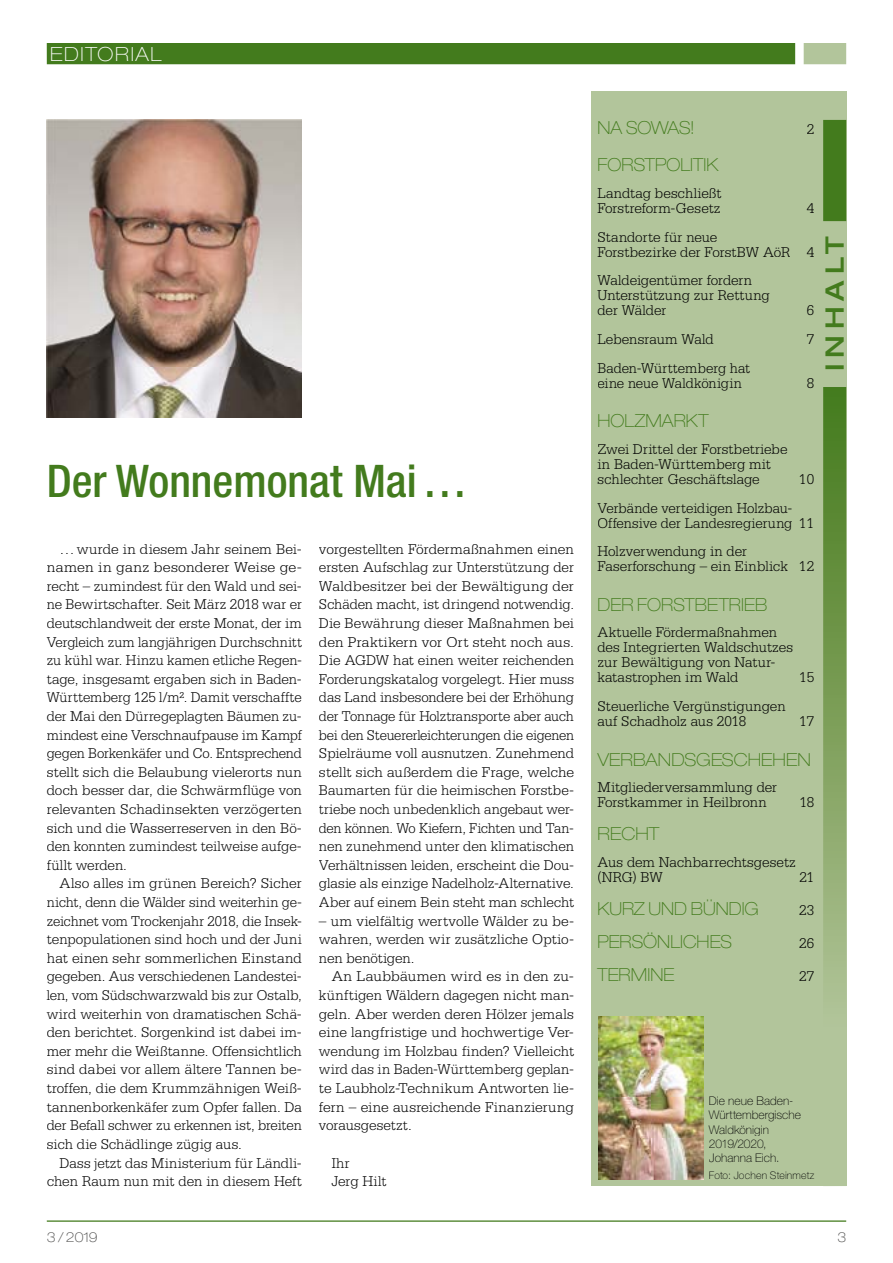
<style>
.page{position:relative;width:893px;height:1263px;background:#fff}
.page>*{position:absolute;margin:0;border:0;box-sizing:border-box;transform-origin:0 0}
.t1{font:500 condensed 45px "Helvetica Neue LT";color:#437b1d}
.t2{font:500 expanded 25.5px "Helvetica Neue LT";letter-spacing:.225em;color:#437b1d}
.t3{font:100 expanded 19.5px "Helvetica Neue LT";letter-spacing:.085em;color:#fff}
.t4{font:100 expanded 18px "Helvetica Neue LT";letter-spacing:.005em;color:#437b1d;scale:.95 1}
.t5{font:100 expanded 18px "Helvetica Neue LT";letter-spacing:.005em;color:#437b1d}
.t6{font:300 15px/18.6px "Serifa Std";letter-spacing:-.005em;color:#000}
.t7{font:300 15px/18.6px "Serifa Std";letter-spacing:-.005em;color:#000;text-align:justify;scale:1.04 1}
.t8{font:100 expanded 13.5px "Helvetica Neue LT";color:#494948}
.t9{font:100 12px/14.2px "Helvetica Neue LT";color:#000}
.t10{font:100 10.5px "Helvetica Neue LT";letter-spacing:.02em;color:#000}
</style>
<div class="page">
<hr style="left:47px;top:1220px;width:799px;height:2px;background:#437b1d">
<div style="left:47px;top:43px;width:748px;height:21px;background:#437b1d"></div>
<div style="left:804px;top:43px;width:42px;height:21px;background:#b2c59b"></div>
<div style="left:591px;top:91px;width:255px;height:1095px;background:#b2c59b"></div>
<svg style="left:823px;top:387px;width:23px;height:596px;background:#779b54"></svg>
<div style="left:823px;top:120px;width:23px;height:101px;background:#437b1d"></div>
<img style="left:599px;top:1016px;width:105px;height:163px">
<img style="left:47px;top:120px;width:255px;height:298px">
<h3 class="t3" style="left:50px;top:42px;width:113px">EDITORIAL</h3>
<h1 class="t1" style="left:47px;top:454px;width:422px">Der Wonnemonat Mai …</h1>
<p class="t6" style="left:47px;top:539px;width:257px;text-align:justify;text-indent:13px">… wurde in diesem Jahr seinem Bei&shy;namen in ganz besonderer Weise ge&shy;recht – zumindest für den Wald und sei&shy;ne Bewirtschafter. Seit März 2018 war er deutschlandweit der erste Monat, der im Vergleich zum langjährigen Durchschnitt zu kühl war. Hinzu kamen etliche Regen&shy;tage, insgesamt ergaben sich in Baden-Württemberg 125 l/m². Damit verschaffte der Mai den Dürregeplagten Bäumen zu&shy;mindest eine Verschnaufpause im Kampf gegen Borkenkäfer und Co. Entsprechend stellt sich die Belaubung vielerorts nun doch besser dar, die Schwärmflüge von relevanten Schadinsekten verzögerten sich und die Wasserreserven in den Bö&shy;den konnten zumindest teilweise aufge&shy;füllt werden.</p>
<p class="t6" style="left:47px;top:874px;width:257px;text-align:justify;text-indent:13px">Also alles im grünen Bereich? Sicher nicht, denn die Wälder sind weiterhin ge&shy;zeichnet vom Trockenjahr 2018, die Insek&shy;tenpopulationen sind hoch und der Juni hat einen sehr sommerlichen Einstand gegeben. Aus verschiedenen Landestei&shy;len, vom Südschwarzwald bis zur Ostalb, wird weiterhin von dramatischen Schä&shy;den berichtet. Sorgenkind ist dabei im&shy;mer mehr die Weißtanne. Offensichtlich sind dabei vor allem ältere Tannen be&shy;troffen, die dem Krummzähnigen Weiß&shy;tannenborkenkäfer zum Opfer fallen. Da der Befall schwer zu erkennen ist, breiten sich die Schädlinge zügig aus.</p>
<p class="t6" style="left:47px;top:1153px;width:257px;text-align:right">Dass jetzt das Ministerium für Ländli&shy;chen Raum nun mit den in diesem Heft</p>
<p class="t6" style="left:319px;top:539px;width:257px;text-align:justify">vorgestellten Fördermaßnahmen einen ersten Aufschlag zur Unterstützung der Waldbesitzer bei der Bewältigung der Schäden macht, ist dringend notwendig.<br>Die Bewährung dieser Maßnahmen bei den Praktikern vor Ort steht noch aus.<br>Die AGDW hat einen weiter reichenden Forderungskatalog vorgelegt. Hier muss das Land insbesondere bei der Erhöhung der Tonnage für Holztransporte aber auch bei den Steuererleichterungen die eigenen Spielräume voll ausnutzen. Zunehmend stellt sich außerdem die Frage, welche Baumarten für die heimischen Forstbe&shy;triebe noch unbedenklich angebaut wer&shy;den können. Wo Kiefern, Fichten und Tan&shy;nen zunehmend unter den klimatischen Verhältnissen leiden, erscheint die Dou&shy;glasie als einzige Nadelholz-Alternative.<br>Aber auf einem Bein steht man schlecht</p>
<p class="t6" style="left:319px;top:911px;width:257px;text-align:justify">– um vielfältig wertvolle Wälder zu be&shy;wahren, werden wir zusätzliche Optio&shy;nen benötigen.</p>
<p class="t7" style="left:319px;top:967px;width:247px;text-indent:13px">An Laubbäumen wird es in den zu&shy;künftigen Wäldern dagegen nicht man&shy;geln. Aber werden deren Hölzer jemals eine langfristige und hochwertige Ver&shy;wendung im Holzbau finden? Vielleicht wird das in Baden-Württemberg geplan&shy;te Laubholz-Technikum Antworten lie&shy;fern – eine ausreichende Finanzierung vorausgesetzt.</p>
<p class="t6" style="left:332px;top:1153px;width:56px">Ihr<br>Jerg Hilt</p>
<p class="t4" style="left:597px;top:117px;width:104px">NA SOWAS!</p>
<p class="t6" style="left:807px;top:120px;width:9px">2</p>
<p class="t4" style="left:597px;top:154px;width:129px">FORSTPOLITIK</p>
<p class="t6" style="left:597px;top:186px;width:125px;line-height:15px">Landtag beschließt<br>Forstreform-Gesetz</p>
<p class="t6" style="left:807px;top:199px;width:9px">4</p>
<p class="t6" style="left:597px;top:229px;width:218px;line-height:15px">Standorte für neue<br>Forstbezirke der ForstBW AöR 4</p>
<p class="t6" style="left:597px;top:273px;width:174px;line-height:15px">Waldeigentümer fordern<br>Unterstützung zur Rettung der Wälder</p>
<p class="t6" style="left:807px;top:301px;width:9px">6</p>
<p class="t6" style="left:597px;top:330px;width:118px">Lebensraum Wald</p>
<p class="t6" style="left:807px;top:330px;width:9px">7</p>
<p class="t6" style="left:597px;top:360px;width:154px;line-height:15px">Baden-Württemberg hat eine neue Waldkönigin</p>
<p class="t6" style="left:807px;top:374px;width:9px">8</p>
<p class="t4" style="left:597px;top:410px;width:119px">HOLZMARKT</p>
<p class="t6" style="left:597px;top:442px;width:192px;line-height:15px">Zwei Drittel der Forstbetriebe in Baden-Württemberg mit schlechter Geschäftslage</p>
<p class="t6" style="left:799px;top:470px;width:16px">10</p>
<p class="t6" style="left:597px;top:500px;width:218px;line-height:15px">Verbände verteidigen Holzbau-<br>Offensive der Landesregierung 11</p>
<p class="t6" style="left:597px;top:544px;width:218px;line-height:15px">Holzverwendung in der<br>Faserforschung – ein Einblick 12</p>
<p class="t4" style="left:597px;top:594px;width:180px">DER FORSTBETRIEB</p>
<p class="t6" style="left:597px;top:625px;width:197px;line-height:15px">Aktuelle Fördermaßnahmen des Integrierten Waldschutzes zur Bewältigung von Natur&shy;katastrophen im Wald</p>
<p class="t6" style="left:799px;top:668px;width:16px">15</p>
<p class="t6" style="left:597px;top:699px;width:190px;line-height:15px">Steuerliche Vergünstigungen auf Schadholz aus 2018</p>
<p class="t6" style="left:799px;top:712px;width:16px">17</p>
<p class="t5" style="left:597px;top:748px;width:215px">VERBANDSGESCHEHEN</p>
<p class="t6" style="left:597px;top:780px;width:181px;line-height:15px">Mitgliederversammlung der<br>Forstkammer in Heilbronn</p>
<p class="t6" style="left:800px;top:793px;width:16px">18</p>
<p class="t5" style="left:597px;top:823px;width:63px">RECHT</p>
<p class="t6" style="left:597px;top:855px;width:200px;line-height:15px">Aus dem Nachbarrechtsgesetz (NRG) BW</p>
<p class="t6" style="left:799px;top:868px;width:16px">21</p>
<p class="t4" style="left:597px;top:898px;width:171px">KURZ UND BÜNDIG</p>
<p class="t6" style="left:799px;top:901px;width:16px">23</p>
<p class="t4" style="left:597px;top:931px;width:143px">PERSÖNLICHES</p>
<p class="t6" style="left:799px;top:934px;width:17px">26</p>
<p class="t4" style="left:597px;top:964px;width:83px">TERMINE</p>
<p class="t6" style="left:799px;top:967px;width:17px">27</p>
<h2 class="t2" style="left:819px;top:371px;width:135px;rotate:-90deg">INHALT</h2>
<p class="t9" style="left:709px;top:1094px;width:94px">Die neue Baden-<br>Württem bergische<br>Waldkönigin<br>2019/2020,<br>Johanna Eich.</p>
<p class="t10" style="left:709px;top:1169px;width:107px">Foto: Jochen Steinmetz</p>
<p class="t8" style="left:47px;top:1229px;width:52px">3 / 2019</p>
<p class="t8" style="left:837px;top:1229px;width:10px">3</p>
</div>
